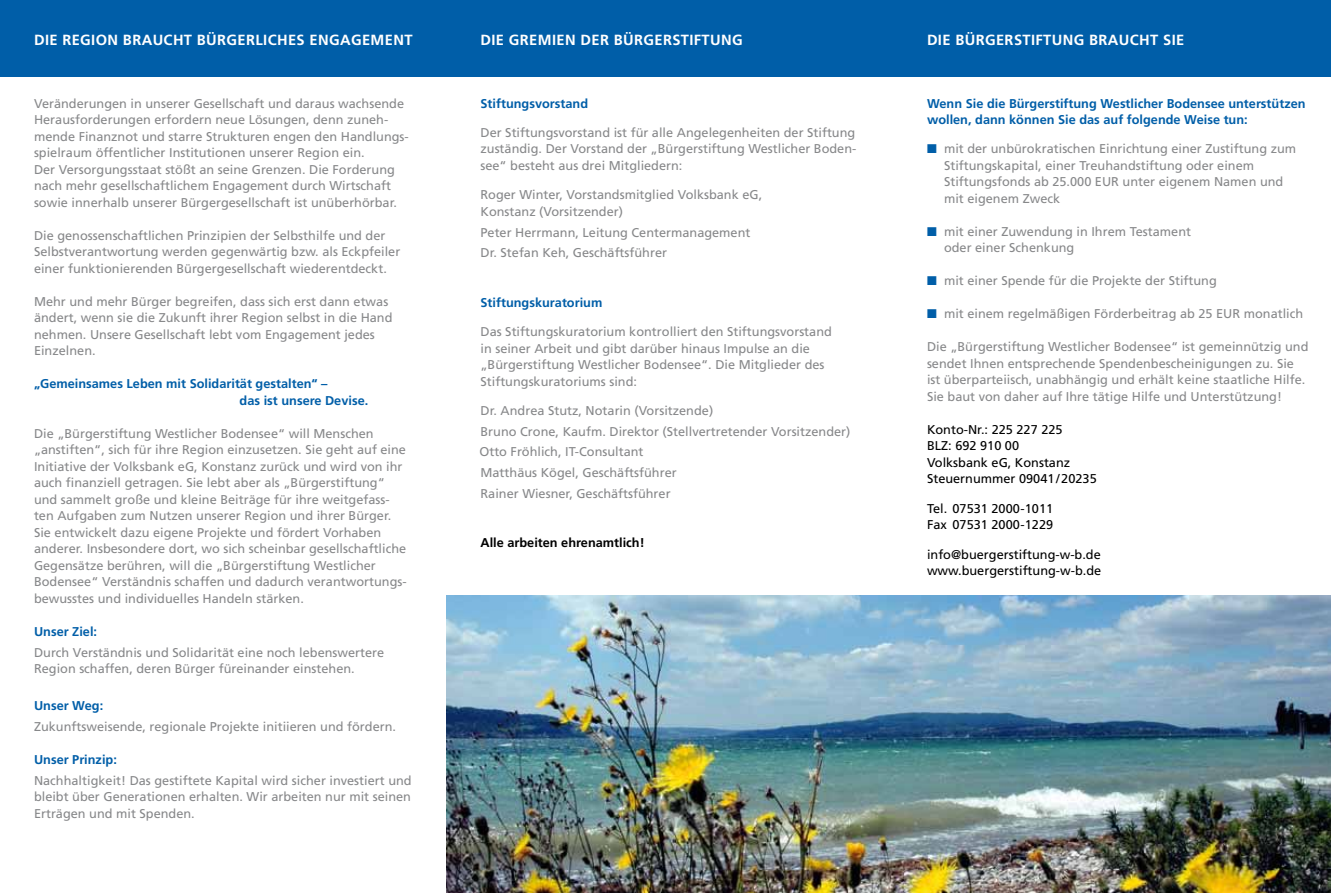
<style>
.page{position:relative;width:1331px;height:893px;background:#fff}
.page>*{position:absolute;margin:0;border:0;box-sizing:border-box;transform-origin:0 0}
.t1{font:700 14.7px "Frutiger";letter-spacing:.025em;color:#fff}
.t2{font:12.75px/16.5px "Frutiger";color:#87888a}
.t3{font:700 12.75px/16.5px "Frutiger";color:#005ea8}
.t4{font:12.75px/16.5px "Frutiger";color:#000}
.t5{font:700 12.75px "Frutiger";color:#000}
.s1{color:#005ea8}
</style>
<div class="page">
<div style="left:0;top:0;width:1331px;height:77px;background:#005ea8"></div>
<img style="left:446px;top:595px;width:885px;height:298px">
<p class="t1" style="left:34px;top:32px;width:307px">Die Region braucht bürgerliches Engag</p>
<p class="t1" style="left:362px;top:32px;width:52px">ement</p>
<p class="t1" style="left:480px;top:32px;width:262px">Die Gremien der Bürgerstiftung</p>
<p class="t1" style="left:927px;top:32px;width:259px">Die Bürgerstiftung braucht Sie</p>
<p class="t2" style="left:34px;top:95px;width:376px">Veränderungen in unserer Gesellschaft und daraus wachsende Herausforderungen erfordern neue Lösungen, denn zuneh&shy;mende Finanznot und starre Strukturen engen den Handlungs&shy;spielraum öffentlicher Institutionen unserer Region ein.<br>Der Versorgungsstaat stößt an seine Grenzen. Die Forderung nach mehr gesellschaftlichem Engagement durch Wirtschaft sowie innerhalb unserer Bürgergesellschaft ist unüberhörbar.</p>
<p class="t2" style="left:34px;top:227px;width:368px">Die genossenschaftlichen Prinzipien der Selbsthilfe und der<br>Selbstverantwortung werden gegenwärtig bzw. als Eckpfeiler einer funktionierenden Bürgergesellschaft wiederentdeckt.</p>
<p class="t2" style="left:34px;top:293px;width:360px">Mehr und mehr Bürger begreifen, dass sich erst dann etwas ändert, wenn sie die Zukunft ihrer Region selbst in die Hand nehmen. Unsere Gesellschaft lebt vom Engagement jedes Einzelnen.</p>
<p class="t3" style="left:240px;top:376px;width:130px;text-indent:-206px">„Gemeinsames Leben mit Solidarität gestalten“ –<br>das ist unsere Devise.</p>
<p class="t2" style="left:34px;top:425px;width:374px">Die „Bürgerstiftung Westlicher Bodensee“ will Menschen „anstiften“, sich für ihre Region einzusetzen. Sie geht auf eine Initiative der Volksbank eG, Konstanz zurück und wird von ihr auch finanziell getragen. Sie lebt aber als „Bürgerstiftung“ und sammelt große und kleine Beiträge für ihre weitgefass&shy;ten Aufgaben zum Nutzen unserer Region und ihrer Bürger.<br>Sie entwickelt dazu eigene Projekte und fördert Vorhaben anderer. Insbesondere dort, wo sich scheinbar gesellschaftliche Gegensätze berühren, will die „Bürgerstiftung Westlicher Bodensee“ Verständnis schaffen und dadurch verantwortungs&shy;bewusstes und individuelles Handeln stärken.</p>
<p class="t3" style="left:34px;top:623px;width:65px">Unser Ziel:</p>
<p class="t2" style="left:34px;top:644px;width:352px">Durch Verständnis und Solidarität eine noch lebenswertere<br>Region schaffen, deren Bürger füreinander einstehen.</p>
<p class="t3" style="left:34px;top:698px;width:71px">Unser Weg:</p>
<p class="t2" style="left:34px;top:718px;width:364px">Zukunftsweisende, regionale Projekte initiieren und fördern.</p>
<p class="t3" style="left:34px;top:751px;width:84px">Unser Prinzip:</p>
<p class="t2" style="left:34px;top:772px;width:379px;text-align:justify">Nachhaltigkeit! Das gestiftete Kapital wird sicher investiert und bleibt über Generationen erhalten. Wir arbeiten nur mit seinen Erträgen und mit Spenden.</p>
<p class="t3" style="left:480px;top:95px;width:109px">Stiftungsvorstand</p>
<p class="t2" style="left:480px;top:124px;width:377px;text-align:justify">Der Stiftungsvorstand ist für alle Angelegenheiten der Stiftung zuständig. Der Vorstand der „Bürgerstiftung Westlicher Boden&shy;see“ besteht aus drei Mitgliedern:</p>
<p class="t2" style="left:480px;top:187px;width:283px">Roger Winter, Vorstandsmitglied Volksbank eG,<br>Konstanz (Vorsitzender)</p>
<p class="t2" style="left:480px;top:222px;width:271px;line-height:20.7px">Peter Herrmann, Leitung Centermanagement<br>Dr. Stefan Keh, Geschäftsführer</p>
<p class="t3" style="left:480px;top:294px;width:123px">Stiftungskuratorium</p>
<p class="t2" style="left:480px;top:323px;width:353px">Das Stiftungskuratorium kontrolliert den Stiftungsvorstand in seiner Arbeit und gibt darüber hinaus Impulse an die „Bürgerstiftung Westlicher Bodensee“. Die Mitglieder des Stiftungskuratoriums sind:</p>
<p class="t2" style="left:479px;top:400px;width:372px;line-height:20.7px">Dr. Andrea Stutz, Notarin (Vorsitzende)<br>Bruno Crone, Kaufm. Direktor (Stellvertretender Vorsitzender)<br>Otto Fröhlich, IT-Consultant<br>Matthäus Kögel, Geschäftsführer<br>Rainer Wiesner, Geschäftsführer</p>
<p class="t5" style="left:480px;top:535px;width:166px">Alle arbeiten ehrenamtlich!</p>
<p class="t3" style="left:927px;top:95px;width:380px">Wenn Sie die Bürgerstiftung Westlicher Bodensee unterstützen wollen, dann können Sie das auf folgende Weise tun:</p>
<p class="t2" style="left:944px;top:141px;width:354px;text-indent:-17px"><span class="s1">■</span> mit der unbürokratischen Einrichtung einer Zustiftung zum Stiftungskapital, einer Treuhandstiftung oder einem Stiftungsfonds ab 25.000 EUR unter eigenem Namen und mit eigenem Zweck</p>
<p class="t2" style="left:944px;top:223px;width:249px;text-indent:-17px"><span class="s1">■</span> mit einer Zuwendung in Ihrem Testament oder einer Schenkung</p>
<p class="t2" style="left:927px;top:273px;width:291px"><span class="s1">■</span> mit einer Spende für die Projekte der Stiftung</p>
<p class="t2" style="left:927px;top:306px;width:378px"><span class="s1">■</span> mit einem regelmäßigen Förderbeitrag ab 25 EUR monatlich</p>
<p class="t2" style="left:927px;top:339px;width:383px">Die „Bürgerstiftung Westlicher Bodensee“ ist gemeinnützig und sendet Ihnen entsprechende Spendenbescheinigungen zu. Sie ist überparteiisch, unabhängig und erhält keine staatliche Hilfe.<br>Sie baut von daher auf Ihre tätige Hilfe und Unterstützung!</p>
<p class="t4" style="left:927px;top:421px;width:171px">Konto-Nr.: 225 227 225<br>BLZ: 692 910 00<br>Volksbank eG, Konstanz<br>Steuernummer 09041/20235</p>
<p class="t4" style="left:927px;top:500px;width:128px">Tel. 07531 2000-1011<br>Fax 07531 2000-1229</p>
<p class="t4" style="left:927px;top:546px;width:176px">info@buergerstiftung-w-b.de www.buergerstiftung-w-b.de</p>
</div>
